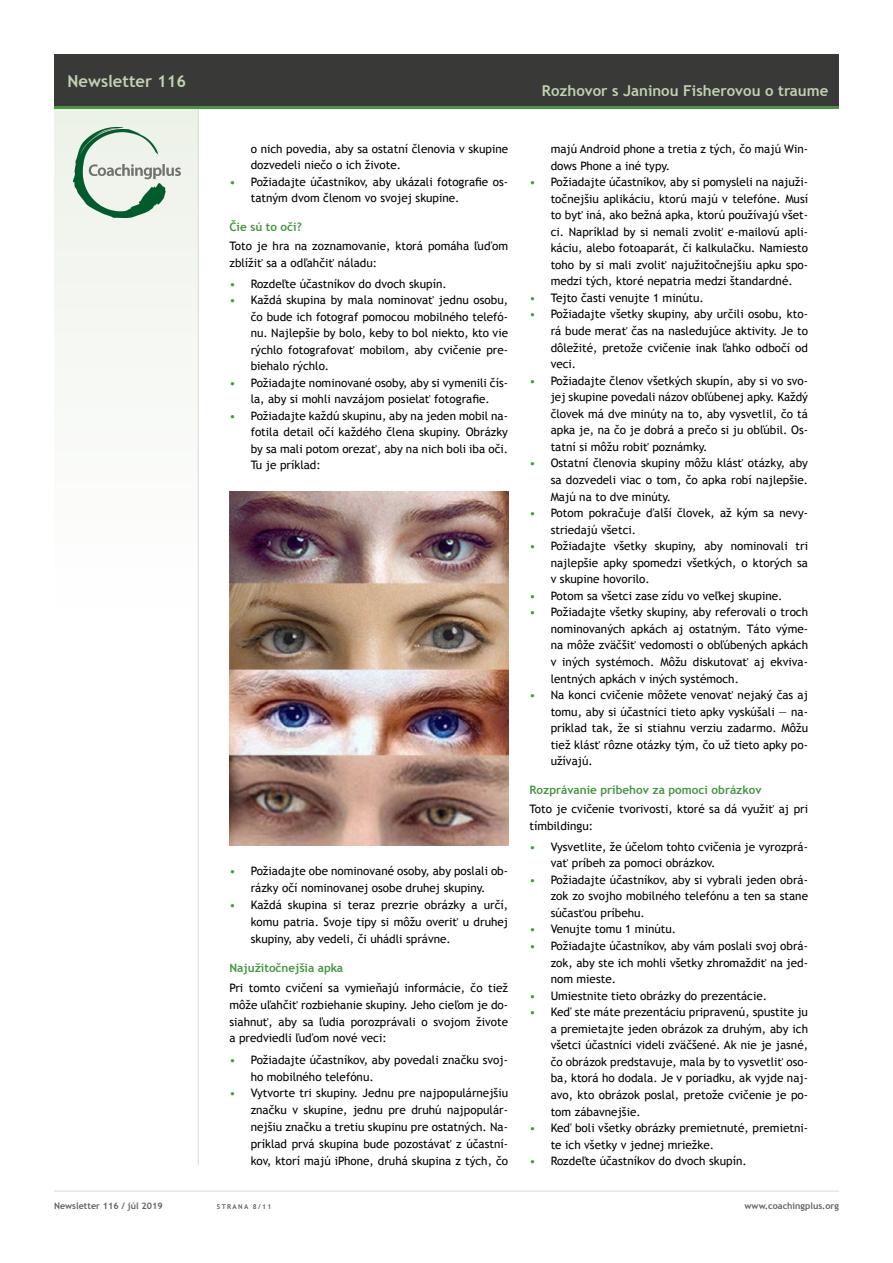
<style>
.page{position:relative;width:893px;height:1263px;background:#fff}
.page>*{position:absolute;margin:0;border:0;box-sizing:border-box;transform-origin:0 0}
.t1{font:700 16.5px "Trebuchet MS";color:#c0d2b0}
.t2{font:700 15px "Trebuchet MS";color:#c0d2b0}
.t3{font:11.7px/16.5px "Trebuchet MS";color:#000;text-align:justify}
.t4{font:700 11.7px "Trebuchet MS";color:#469642}
.t5{font:700 9px "Trebuchet MS";color:#646363}
.t6{font:700 6.75px "Trebuchet MS";letter-spacing:.2em;color:#646363}
.s1{color:#469642}
</style>
<div class="page">
<div style="left:54px;top:106px;width:145px;height:525px;background:#f7f9f6"></div>
<hr style="left:54px;top:1191px;width:785px;height:1px;background:#dadada">
<hr style="left:198px;top:108px;width:1px;height:1057px;background:#dadada">
<div style="left:54px;top:54px;width:785px;height:53px;background:#393938"></div>
<hr style="left:54px;top:106px;width:785px;height:3px;background:#469642">
<img style="left:229px;top:491px;width:279px;height:354px">
<img style="left:74px;top:127px;width:106px;height:91px">
<h1 class="t1" style="left:68px;top:70px;width:120px">Newsletter 116</h1>
<p class="t3" style="left:251px;top:141px;width:259px">o nich povedia, aby sa ostatní členovia v skupine dozvedeli niečo o ich živote.</p>
<p class="t3" style="left:251px;top:174px;width:259px;text-indent:-21px"><span class="s1">•</span> Požiadajte účastníkov, aby ukázali fotografie os&shy;tatným dvom členom vo svojej skupine.</p>
<p class="t4" style="left:229px;top:220px;width:74px">Čie sú to oči?</p>
<p class="t3" style="left:229px;top:238px;width:280px">Toto je hra na zoznamovanie, ktorá pomáha ľuďom zblížiť sa a odľahčiť náladu:</p>
<p class="t3" style="left:229px;top:275px;width:219px"><span class="s1">•</span> Rozdeľte účastníkov do dvoch skupín.</p>
<p class="t3" style="left:251px;top:292px;width:259px;text-indent:-21px"><span class="s1">•</span> Každá skupina by mala nominovať jednu osobu, čo bude ich fotograf pomocou mobilného telefó&shy;nu. Najlepšie by bolo, keby to bol niekto, kto vie rýchlo fotografovať mobilom, aby cvičenie pre&shy;biehalo rýchlo.</p>
<p class="t3" style="left:229px;top:374px;width:280px;text-align:center"><span class="s1">•</span> Požiadajte nominované osoby, aby si vymenili čís&shy;la, aby si mohli navzájom posielať fotografie.</p>
<p class="t3" style="left:251px;top:407px;width:259px;text-indent:-21px"><span class="s1">•</span> Požiadajte každú skupinu, aby na jeden mobil na&shy;fotila detail očí každého člena skupiny. Obrázky by sa mali potom orezať, aby na nich boli iba oči.<br>Tu je príklad:</p>
<p class="t3" style="left:229px;top:863px;width:280px;line-height:17px;text-align:center"><span class="s1">•</span> Požiadajte obe nominované osoby, aby poslali ob&shy;rázky očí nominovanej osobe druhej skupiny.</p>
<p class="t3" style="left:251px;top:896px;width:259px;line-height:17px;text-indent:-21px"><span class="s1">•</span> Každá skupina si teraz prezrie obrázky a určí, komu patria. Svoje tipy si môžu overiť u druhej skupiny, aby vedeli, či uhádli správne.</p>
<p class="t4" style="left:229px;top:961px;width:115px">Najužitočnejšia apka</p>
<p class="t3" style="left:229px;top:979px;width:280px;line-height:17px">Pri tomto cvičení sa vymieňajú informácie, čo tiež môže uľahčiť rozbiehanie skupiny. Jeho cieľom je do&shy;siahnuť, aby sa ľudia porozprávali o svojom živote a predviedli ľuďom nové veci:</p>
<p class="t3" style="left:251px;top:1051px;width:259px;line-height:17px;text-indent:-21px"><span class="s1">•</span> Požiadajte účastníkov, aby povedali značku svoj&shy;ho mobilného telefónu.</p>
<p class="t3" style="left:251px;top:1085px;width:259px;line-height:17px;text-indent:-21px"><span class="s1">•</span> Vytvorte tri skupiny. Jednu pre najpopulárnejšiu značku v skupine, jednu pre druhú najpopulár&shy;nejšiu značku a tretiu skupinu pre ostatných. Na&shy;príklad prvá skupina bude pozostávať z účastní&shy;kov, ktorí majú iPhone, druhá skupina z tých, čo</p>
<p class="t2" style="left:542px;top:81px;width:288px">Rozhovor s Janinou Fisherovou o traume</p>
<p class="t3" style="left:551px;top:141px;width:259px">majú Android phone a tretia z tých, čo majú Win&shy;dows Phone a iné typy.</p>
<p class="t3" style="left:551px;top:174px;width:259px;text-indent:-21px"><span class="s1">•</span> Požiadajte účastníkov, aby si pomysleli na najuži&shy;točnejšiu aplikáciu, ktorú majú v telefóne. Musí to byť iná, ako bežná apka, ktorú používajú všet&shy;ci. Napríklad by si nemali zvoliť e-mailovú apli&shy;káciu, alebo fotoaparát, či kalkulačku. Namiesto toho by si mali zvoliť najužitočnejšiu apku spo&shy;medzi tých, ktoré nepatria medzi štandardné.</p>
<p class="t3" style="left:529px;top:290px;width:176px"><span class="s1">•</span> Tejto časti venujte 1 minútu.</p>
<p class="t3" style="left:551px;top:306px;width:259px;text-indent:-21px"><span class="s1">•</span> Požiadajte všetky skupiny, aby určili osobu, kto&shy;rá bude merať čas na nasledujúce aktivity. Je to dôležité, pretože cvičenie inak ľahko odbočí od veci.</p>
<p class="t3" style="left:551px;top:372px;width:259px;text-indent:-21px"><span class="s1">•</span> Požiadajte členov všetkých skupín, aby si vo svo&shy;jej skupine povedali názov obľúbenej apky. Každý človek má dve minúty na to, aby vysvetlil, čo tá apka je, na čo je dobrá a prečo si ju obľúbil. Os&shy;tatní si môžu robiť poznámky.</p>
<p class="t3" style="left:551px;top:455px;width:259px;text-indent:-21px"><span class="s1">•</span> Ostatní členovia skupiny môžu klásť otázky, aby sa dozvedeli viac o tom, čo apka robí najlepšie.<br>Majú na to dve minúty.</p>
<p class="t3" style="left:551px;top:505px;width:259px;text-indent:-21px"><span class="s1">•</span> Potom pokračuje ďalší človek, až kým sa nevy&shy;striedajú všetci.</p>
<p class="t3" style="left:551px;top:538px;width:259px;text-indent:-21px"><span class="s1">•</span> Požiadajte všetky skupiny, aby nominovali tri najlepšie apky spomedzi všetkých, o ktorých sa v skupine hovorilo.</p>
<p class="t3" style="left:529px;top:587px;width:254px"><span class="s1">•</span> Potom sa všetci zase zídu vo veľkej skupine.</p>
<p class="t3" style="left:551px;top:604px;width:259px;text-indent:-21px"><span class="s1">•</span> Požiadajte všetky skupiny, aby referovali o troch nominovaných apkách aj ostatným. Táto výme&shy;na môže zväčšiť vedomosti o obľúbených apkách v iných systémoch. Môžu diskutovať aj ekviva&shy;lentných apkách v iných systémoch.</p>
<p class="t3" style="left:551px;top:687px;width:259px;text-indent:-21px"><span class="s1">•</span> Na konci cvičenie môžete venovať nejaký čas aj tomu, aby si účastníci tieto apky vyskúšali — na&shy;príklad tak, že si stiahnu verziu zadarmo. Môžu tiež klásť rôzne otázky tým, čo už tieto apky po&shy;užívajú.</p>
<p class="t4" style="left:529px;top:783px;width:234px">Rozprávanie príbehov za pomoci obrázkov</p>
<p class="t3" style="left:529px;top:801px;width:280px">Toto je cvičenie tvorivosti, ktoré sa dá využiť aj pri tímbildingu:</p>
<p class="t3" style="left:551px;top:838px;width:259px;text-indent:-21px"><span class="s1">•</span> Vysvetlite, že účelom tohto cvičenia je vyrozprá&shy;vať príbeh za pomoci obrázkov.</p>
<p class="t3" style="left:551px;top:871px;width:259px;text-indent:-21px"><span class="s1">•</span> Požiadajte účastníkov, aby si vybrali jeden obrá&shy;zok zo svojho mobilného telefónu a ten sa stane súčasťou príbehu.</p>
<p class="t3" style="left:529px;top:921px;width:148px"><span class="s1">•</span> Venujte tomu 1 minútu.</p>
<p class="t3" style="left:551px;top:938px;width:259px;text-indent:-21px"><span class="s1">•</span> Požiadajte účastníkov, aby vám poslali svoj obrá&shy;zok, aby ste ich mohli všetky zhromaždiť na jed&shy;nom mieste.</p>
<p class="t3" style="left:529px;top:987px;width:239px"><span class="s1">•</span> Umiestnite tieto obrázky do prezentácie.</p>
<p class="t3" style="left:551px;top:1004px;width:259px;text-indent:-21px"><span class="s1">•</span> Keď ste máte prezentáciu pripravenú, spustite ju a premietajte jeden obrázok za druhým, aby ich všetci účastníci videli zväčšené. Ak nie je jasné, čo obrázok predstavuje, mala by to vysvetliť oso&shy;ba, ktorá ho dodala. Je v poriadku, ak vyjde naj&shy;avo, kto obrázok poslal, pretože cvičenie je po&shy;tom zábavnejšie.</p>
<p class="t3" style="left:551px;top:1120px;width:259px;text-indent:-21px"><span class="s1">•</span> Keď boli všetky obrázky premietnuté, premietni&shy;te ich všetky v jednej mriežke.</p>
<p class="t3" style="left:529px;top:1153px;width:219px"><span class="s1">•</span> Rozdeľte účastníkov do dvoch skupín.</p>
<p class="t5" style="left:54px;top:1200px;width:110px">Newsletter 116 / júl 2019</p>
<p class="t6" style="left:217px;top:1202px;width:56px">STRANA 8/11</p>
<p class="t5" style="left:745px;top:1200px;width:96px">www.coachingplus.org</p>
</div>
